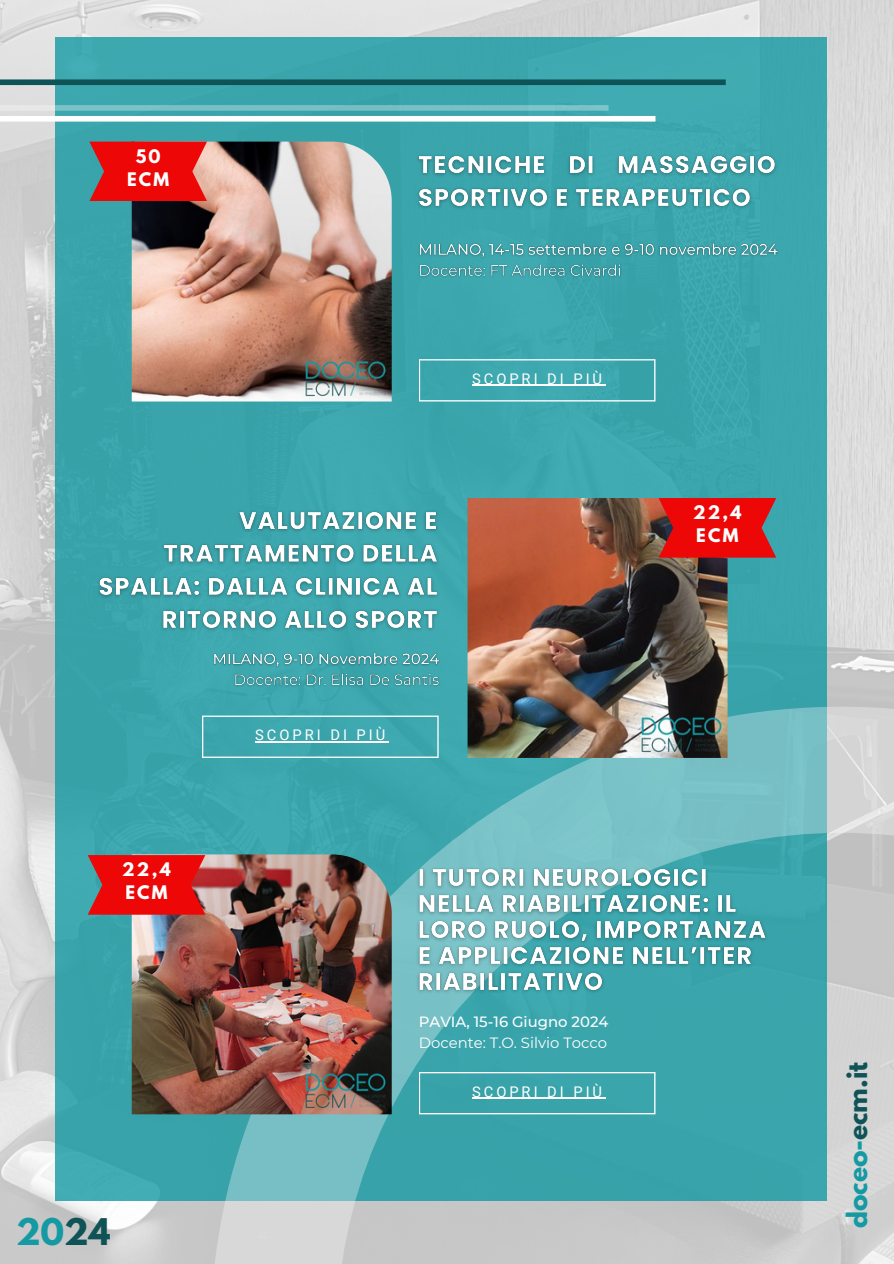
<style>
.page{position:relative;width:894px;height:1264px;background:#fff}
.page>*{position:absolute;margin:0;border:0;box-sizing:border-box;transform-origin:0 0}
.t1{font:700 32.55px "League Spartan";color:#159aa3}
.t2{font:700 24.9px "League Spartan";color:#159aa3}
.t3{font:700 16.5px/22.5px "League Spartan";letter-spacing:.135em;color:#fff}
.t4{font:14.85px "Montserrat";color:#fff}
.t5{font:500 14.85px "Montserrat";color:#fff}
.t6{font:14.7px "Roboto";letter-spacing:.2em;color:#fff}
.s1{color:#0f5356}
</style>
<div class="page">
<img style="left:0;top:0;width:893px;height:1263px">
<div style="left:55px;top:38px;width:771px;height:1162px;background:#3ba5ac"></div>
<img style="left:132px;top:142px;width:259px;height:259px">
<svg style="left:419px;top:359px;width:236px;height:42px"></svg>
<svg style="left:210px;top:706px;width:683px;height:557px"></svg>
<svg style="left:418px;top:1071px;width:237px;height:43px"></svg>
<img style="left:132px;top:854px;width:259px;height:260px">
<div style="left:0;top:79px;width:725px;height:6px;background:#0f5356"></div>
<img style="left:467px;top:498px;width:260px;height:260px">
<svg style="left:202px;top:715px;width:236px;height:43px"></svg>
<div style="left:0;top:116px;width:655px;height:6px;background:#fff"></div>
<svg style="left:0;top:105px;width:608px;height:6px;background:#7fc2c7"></svg>
<svg style="left:89px;top:142px;width:118px;height:59px;background:#e01c1c"></svg>
<svg style="left:658px;top:498px;width:118px;height:59px;background:#d81515"></svg>
<svg style="left:88px;top:855px;width:117px;height:59px;background:#df1617"></svg>
<img style="left:418px;top:155px;width:358px;height:54px">
<img style="left:419px;top:243px;width:359px;height:34px">
<hr style="left:472px;top:385px;width:133px;height:1px;background:#fff">
<img style="left:413px;top:861px;width:360px;height:137px">
<hr style="left:472px;top:1097px;width:133px;height:1px;background:#fff">
<img style="left:98px;top:511px;width:340px;height:119px">
<img style="left:214px;top:652px;width:225px;height:34px">
<hr style="left:255px;top:741px;width:133px;height:1px;background:#fff">
<p class="t3" style="left:127px;top:147px;width:44px;text-align:center">50<br>ECM</p>
<p class="t6" style="left:472px;top:370px;width:131px">SCOPRI DI PIÙ</p>
<p class="t3" style="left:122px;top:860px;width:50px">22,4<br>ECM</p>
<h1 class="t1" style="left:16px;top:1215px;width:96px">20<span class="s1">24</span></h1>
<p class="t6" style="left:255px;top:726px;width:131px">SCOPRI DI PIÙ</p>
<p class="t5" style="left:418px;top:1012px;width:191px">PAVIA, 15-16 Giugno 2024</p>
<p class="t4" style="left:418px;top:1033px;width:190px">Docente: T.O. Silvio Tocco</p>
<p class="t6" style="left:472px;top:1082px;width:131px">SCOPRI DI PIÙ</p>
<p class="t3" style="left:693px;top:503px;width:50px">22,4<br>ECM</p>
<h2 class="t2" style="left:844px;top:1228px;width:168px;rotate:-90deg">doceo-<span class="s1">ecm.it</span></h2>
</div>
